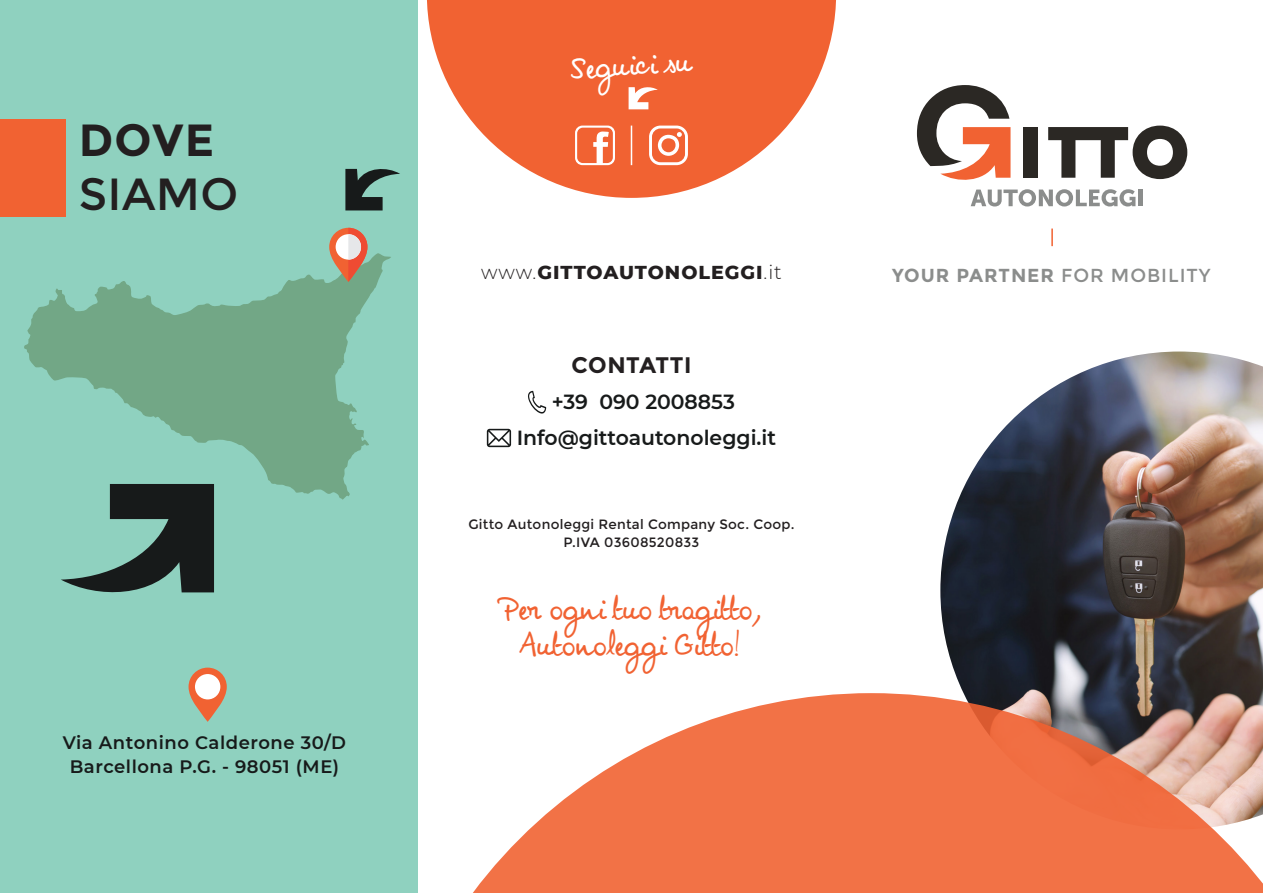
<style>
.page{position:relative;width:1263px;height:893px;background:#fff}
.page>*{position:absolute;margin:0;border:0;box-sizing:border-box;transform-origin:0 0}
.t1{font:45px "Montserrat";letter-spacing:.01em;color:#231f20}
.t2{font:700 45px "Montserrat";color:#231f20}
.t3{font:30px "Noemie Script";color:#f16232}
.t4{font:30px "Noemie Script";color:#fff}
.t5{font:700 22.5px "Montserrat";letter-spacing:.025em;color:#231f20}
.t6{font:600 20.4px "Montserrat";color:#171a1a}
.t7{font:800 19.05px "Montserrat";letter-spacing:.05em;color:#231f20}
.t8{font:700 18.75px "Montserrat";letter-spacing:.05em;color:#8b8d8c}
.t9{font:600 18px "Montserrat";letter-spacing:.03em;color:#171a1a}
.t10{font:13.5px "Montserrat";letter-spacing:.02em;color:#231f20}
.s1{font-weight:300}
.s2{font-weight:400}
</style>
<div class="page">
<div style="left:0;top:0;width:417px;height:893px;background:#8fd1bf"></div>
<div style="left:1024px;top:127px;width:14px;height:51px;background:#2b2824"></div>
<svg style="left:1048px;top:126px;width:139px;height:53px"></svg>
<svg style="left:917px;top:85px;width:93px;height:95px"></svg>
<svg style="left:971px;top:189px;width:164px;height:17px"></svg>
<div style="left:1138px;top:190px;width:5px;height:16px;background:#8b8d8c"></div>
<svg style="left:1051px;top:229px;width:2px;height:17px"></svg>
<img style="left:940px;top:351px;width:323px;height:342px">
<svg style="left:417px;top:693px;width:846px;height:200px;fill:#f27246"></svg>
<svg style="left:24px;top:253px;width:367px;height:247px;fill:#72a887"></svg>
<svg style="left:329px;top:228px;width:38px;height:54px"></svg>
<svg style="left:189px;top:668px;width:38px;height:54px"></svg>
<div style="left:195px;top:674px;width:25px;height:25px;background:#fff;border-radius:50%"></div>
<svg style="left:528px;top:391px;width:18px;height:23px"></svg>
<svg style="left:487px;top:429px;width:24px;height:18px"></svg>
<svg style="left:61px;top:484px;width:153px;height:109px"></svg>
<svg style="left:345px;top:168px;width:55px;height:42px"></svg>
<div style="left:0;top:119px;width:65px;height:98px;background:#f16232"></div>
<svg style="left:427px;top:0;width:409px;height:198px;fill:#f16232"></svg>
<svg style="left:575px;top:126px;width:40px;height:39px"></svg>
<svg style="left:649px;top:126px;width:39px;height:39px"></svg>
<hr style="left:631px;top:126px;width:1px;height:39px;background:#fff">
<svg style="left:629px;top:86px;width:29px;height:23px"></svg>
<p class="t2" style="left:79px;top:114px;width:137px">DOVE</p>
<p class="t1" style="left:79px;top:169px;width:161px">SIAMO</p>
<p class="t9" style="left:63px;top:730px;width:285px">Via Antonino Calderone 30/D</p>
<p class="t9" style="left:70px;top:754px;width:271px">Barcellona P.G. - 98051 (ME)</p>
<p class="t4" style="left:569px;top:52px;width:123px;rotate:-4deg">Seguici su</p>
<p class="t7" style="left:481px;top:259px;width:302px"><span class="s1">www.</span>GITTOAUTONOLEGGI<span class="s1">.it</span></p>
<p class="t8" style="left:892px;top:264px;width:320px">YOUR PARTNER <span class="s2">FOR MOBILITY</span></p>
<p class="t5" style="left:571px;top:352px;width:121px">CONTATTI</p>
<p class="t6" style="left:552px;top:388px;width:185px">+39 090 2008853</p>
<p class="t6" style="left:517px;top:423px;width:261px">Info@gittoautonoleggi.it</p>
<p class="t10" style="left:468px;top:517px;width:328px">Gitto Autonoleggi Rental Company Soc. Coop.</p>
<p class="t10" style="left:563px;top:535px;width:137px">P.IVA 03608520833</p>
<p class="t3" style="left:500px;top:592px;width:264px">Per ogni tuo tragitto,</p>
<p class="t3" style="left:523px;top:628px;width:219px">Autonoleggi Gitto!</p>
</div>
